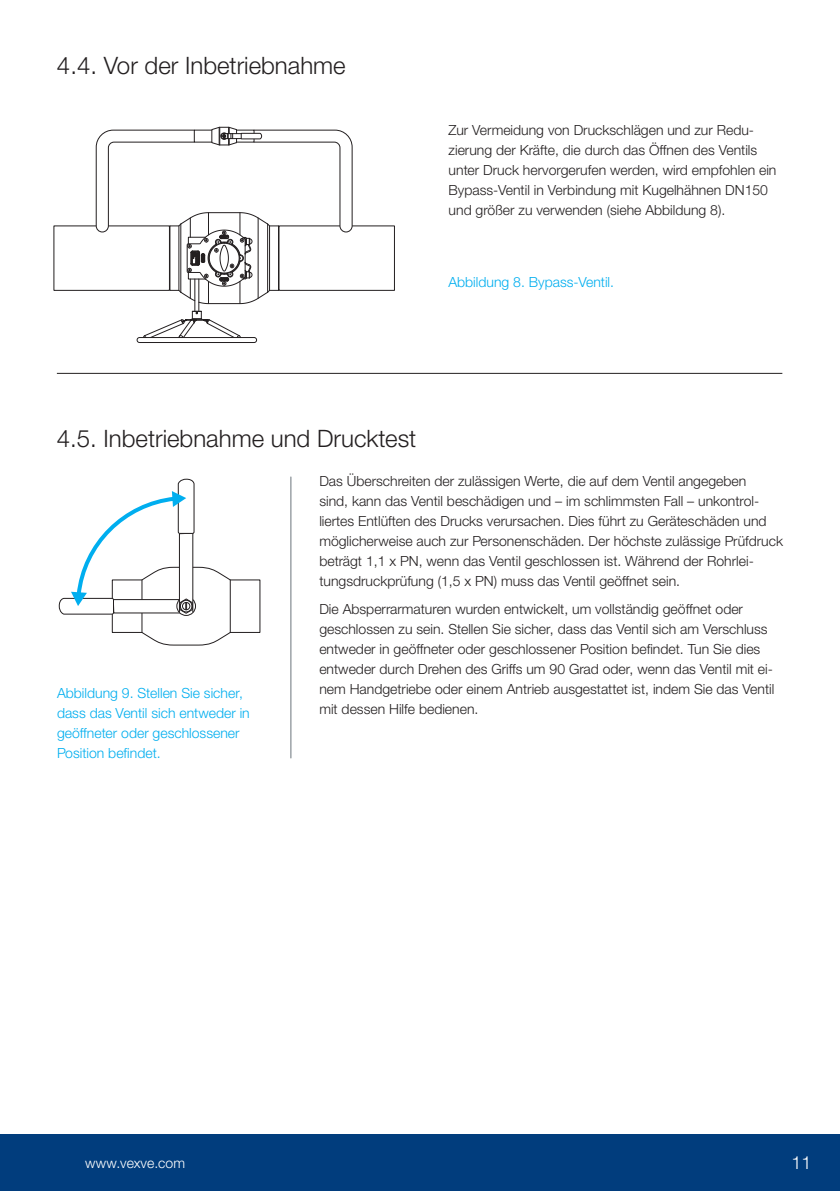
<style>
.page{position:relative;width:840px;height:1191px;background:#fff}
.page>*{position:absolute;margin:0;border:0;box-sizing:border-box;transform-origin:0 0}
.t1{font:300 24px "Helvetica Neue LTW1 G";color:#231f20}
.t2{font:300 18px "Helvetica Neue LTW1 G";color:#fff}
.t3{font:300 14px/20px "Helvetica Neue LTW1 G";color:#231f20}
.t4{font:300 14px/20px "Helvetica Neue LTW1 G";color:#00aeef}
.t5{font:300 14px "Helvetica Neue LTW1 G";color:#fff}
</style>
<div class="page">
<div style="left:0;top:1134px;width:839px;height:57px;background:#013d7d"></div>
<svg style="left:254px;top:337px;width:3px;height:6px"></svg>
<hr style="left:198px;top:279px;width:1px;height:32px;background:#231f20">
<hr style="left:194px;top:279px;width:1px;height:32px;background:#231f20">
<svg style="left:136px;top:311px;width:105px;height:32px"></svg>
<hr style="left:139px;top:342px;width:115px;height:1px;background:#231f20">
<hr style="left:139px;top:337px;width:115px;height:1px;background:#231f20">
<svg style="left:53px;top:126px;width:342px;height:179px"></svg>
<svg style="left:59px;top:478px;width:202px;height:168px"></svg>
<hr style="left:290px;top:477px;width:1px;height:281px;background:#6a747b">
<hr style="left:57px;top:373px;width:724px;height:1px;background:#231f20">
<h1 class="t1" style="left:57px;top:51px;width:290px">4.4. Vor der Inbetriebnahme</h1>
<p class="t3" style="left:448px;top:120px;width:329px">Zur Vermeidung von Druckschlägen und zur Redu&shy;zierung der Kräfte, die durch das Öffnen des Ventils unter Druck hervorgerufen werden, wird empfohlen ein Bypass-Ventil in Verbindung mit Kugelhähnen DN150 und größer zu verwenden (siehe Abbildung 8).</p>
<p class="t4" style="left:448px;top:272px;width:167px">Abbildung 8. Bypass-Ventil.</p>
<h1 class="t1" style="left:57px;top:424px;width:361px">4.5. Inbetriebnahme und Drucktest</h1>
<p class="t4" style="left:57px;top:683px;width:194px">Abbildung 9. Stellen Sie sicher, dass das Ventil sich entweder in geöffneter oder geschlossener<br>Position befindet.</p>
<p class="t3" style="left:319px;top:471px;width:465px">Das Überschreiten der zulässigen Werte, die auf dem Ventil angegeben<br>sind, kann das Ventil beschädigen und – im schlimmsten Fall – unkontrol&shy;liertes Entlüften des Drucks verursachen. Dies führt zu Geräteschäden und möglicherweise auch zur Personenschäden. Der höchste zulässige Prüfdruck beträgt 1,1 x PN, wenn das Ventil geschlossen ist. Während der Rohrlei&shy;tungsdruckprüfung (1,5 x PN) muss das Ventil geöffnet sein.</p>
<p class="t3" style="left:319px;top:599px;width:456px">Die Absperrarmaturen wurden entwickelt, um vollständig geöffnet oder geschlossen zu sein. Stellen Sie sicher, dass das Ventil sich am Verschluss entweder in geöffneter oder geschlossener Position befindet. Tun Sie dies entweder durch Drehen des Griffs um 90 Grad oder, wenn das Ventil mit ei&shy;nem Handgetriebe oder einem Antrieb ausgestattet ist, indem Sie das Ventil mit dessen Hilfe bedienen.</p>
<p class="t5" style="left:85px;top:1154px;width:101px">www.vexve.com</p>
<p class="t2" style="left:791px;top:1151px;width:22px">11</p>
</div>
